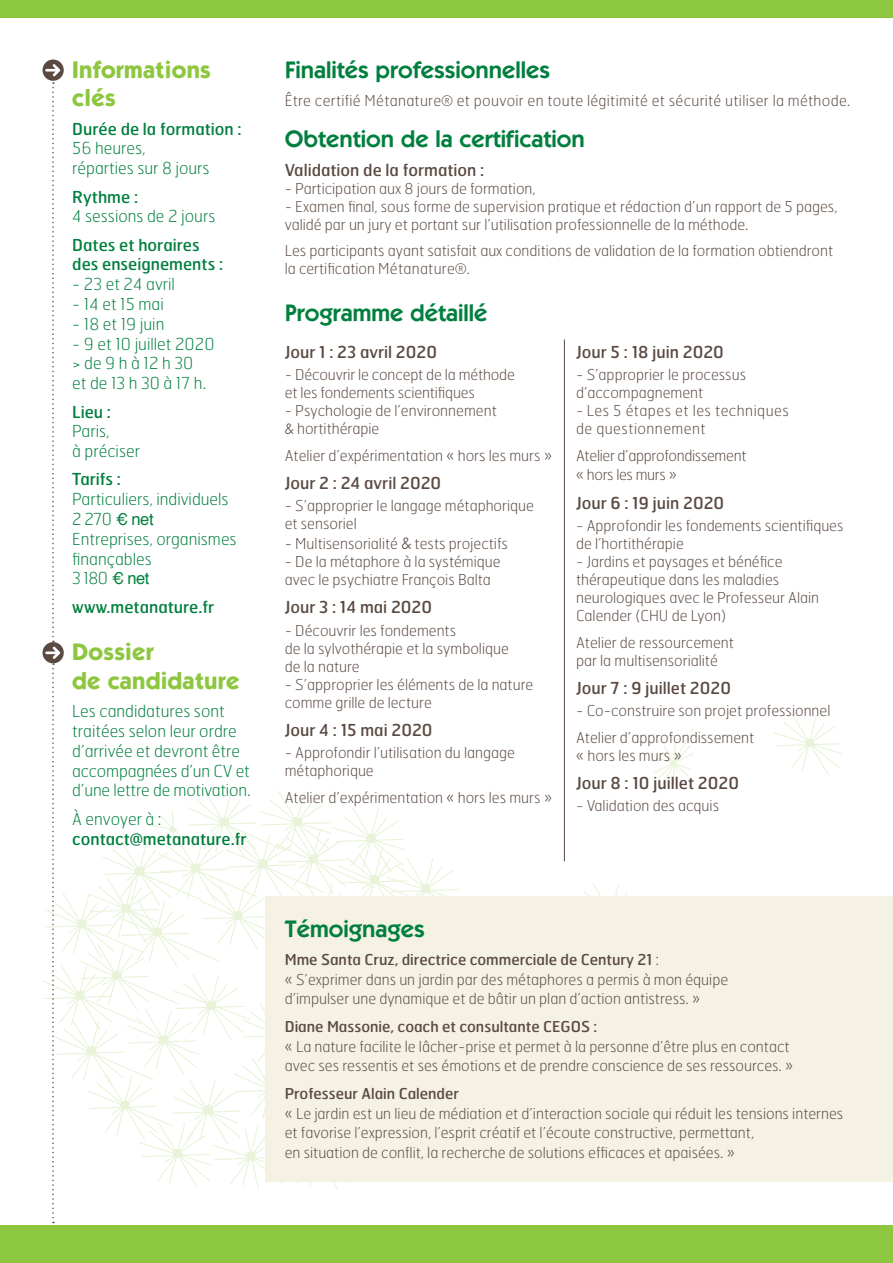
<style>
.page{position:relative;width:893px;height:1263px;background:#fff}
.page>*{position:absolute;margin:0;border:0;box-sizing:border-box;transform-origin:0 0}
.t1{font:600 24px "Itc Kabel";color:#007f3e}
.t2{font:700 24px/28.8px "Itc Kabel";letter-spacing:.01em;color:#8dc63f}
.t3{font:100 16.5px/19.8px "Hermes";color:#007f3e}
.t4{font:16.5px "Hermes";color:#5a4a42}
.t5{font:16.5px/19.8px "Hermes";color:#007f3e}
.t6{font:100 15px/18px "Hermes";color:#5a4a42}
.t7{font:100 15px "Hermes";letter-spacing:.02em;color:#5a4a42}
.t8{font:15px "Hermes";color:#5a4a42}
.t9{font:100 15px/18px "Hermes";letter-spacing:.03em;color:#5a4a42}
.t10{font:100 15px/19.8px "Hermes";letter-spacing:-.02em;color:#5a4a42}
.s1{font-family:"Helvetica";font-weight:400}
.s2{font-family:"Itc Kabel";font-weight:400}
.s3{font-family:"Itc Kabel";font-weight:400;font-size:16.5px}
.s4{font-weight:400}
</style>
<div class="page">
<div style="left:0;top:0;width:893px;height:18px;background:#8dc63f"></div>
<div style="left:0;top:1225px;width:893px;height:38px;background:#8dc63f"></div>
<svg style="left:774px;top:714px;width:68px;height:61px"></svg>
<svg style="left:583px;top:883px;width:45px;height:13px"></svg>
<svg style="left:654px;top:728px;width:41px;height:57px"></svg>
<hr style="left:564px;top:339px;width:1px;height:522px;background:#5a4a42">
<div style="left:265px;top:896px;width:628px;height:286px;background:#f5f1e3"></div>
<svg style="left:42px;top:59px;width:416px;height:1164px"></svg>
<h1 class="t2" style="left:72px;top:55px;width:140px">Informations clés</h1>
<p class="t5" style="left:72px;top:118px;width:171px">Durée de la formation :</p>
<p class="t3" style="left:72px;top:138px;width:139px">56 heures, réparties sur 8 jours</p>
<p class="t5" style="left:72px;top:186px;width:67px">Rythme :</p>
<p class="t3" style="left:72px;top:206px;width:145px">4 sessions de 2 jours</p>
<p class="t5" style="left:72px;top:234px;width:152px">Dates et horaires des enseignements :</p>
<p class="t3" style="left:72px;top:274px;width:104px">- 23 et 24 avril</p>
<p class="t3" style="left:72px;top:294px;width:93px">- 14 et 15 mai</p>
<p class="t3" style="left:72px;top:314px;width:94px">- 18 et 19 juin</p>
<p class="t3" style="left:72px;top:333px;width:144px">- 9 et 10 juillet 2020 &gt; de 9h à 12h30<br>et de 13 h 30 à 17 h.</p>
<p class="t5" style="left:72px;top:401px;width:40px">Lieu :</p>
<p class="t3" style="left:72px;top:421px;width:69px">Paris,<br>à préciser</p>
<p class="t5" style="left:72px;top:469px;width:50px">Tarifs :</p>
<p class="t3" style="left:72px;top:489px;width:166px">Particuliers, individuels<br>2 270 <span class="s1">€ net<br></span>Entreprises, organismes finançables<br>3 180 <span class="s1">€ net</span></p>
<p class="t5" style="left:72px;top:596px;width:143px">www.metanature.fr</p>
<h1 class="t2" style="left:72px;top:637px;width:169px">Dossier<br>de candidature</h1>
<p class="t3" style="left:72px;top:701px;width:180px">Les candidatures sont traitées selon leur ordre d’arrivée et devront être accompagnées d’un CV et d’une lettre de motivation.</p>
<p class="t3" style="left:72px;top:808px;width:91px">À envoyer à :</p>
<p class="t5" style="left:72px;top:828px;width:176px">contact@metanature.fr</p>
<h1 class="t1" style="left:285px;top:55px;width:267px">Finalités professionnelles</h1>
<p class="t7" style="left:285px;top:91px;width:567px">être certifié Métanature® et pouvoir en toute légitimité et sécurité utiliser la méthode.</p>
<h1 class="t1" style="left:285px;top:125px;width:302px">Obtention de la certification</h1>
<p class="t4" style="left:285px;top:159px;width:201px">Validation de la formation :</p>
<p class="t6" style="left:285px;top:179px;width:252px">- Participation aux 8 jours de formation,</p>
<p class="t6" style="left:285px;top:197px;width:554px">- Examen final, sous forme de supervision pratique et rédaction d’un rapport de 5 pages, validé par un jury et portant sur l’utilisation professionnelle de la méthode.</p>
<p class="t6" style="left:285px;top:241px;width:550px">Les participants ayant satisfait aux conditions de validation de la formation obtiendront la certification Métanature®.</p>
<h1 class="t1" style="left:285px;top:299px;width:204px">Programme détaillé</h1>
<p class="t4" style="left:285px;top:341px;width:154px">Jour 1 : 23 avril 2020</p>
<p class="t6" style="left:285px;top:365px;width:232px">- Découvrir le concept de la méthode et les fondements scientifiques</p>
<p class="t6" style="left:285px;top:401px;width:214px">- Psychologie de l’environnement <span class="s2">&amp;</span> hortithérapie</p>
<p class="t6" style="left:285px;top:446px;width:269px">Atelier d’expérimentation « hors les murs »</p>
<p class="t4" style="left:285px;top:472px;width:158px">Jour 2 : 24 avril 2020</p>
<p class="t6" style="left:285px;top:496px;width:251px">- S’approprier le langage métaphorique et sensoriel</p>
<p class="t6" style="left:285px;top:534px;width:225px">- Multisensorialité <span class="s3">&amp;</span> tests projectifs</p>
<p class="t6" style="left:285px;top:552px;width:217px">- De la métaphore à la systémique avec le psychiatre François Balta</p>
<p class="t4" style="left:285px;top:597px;width:149px">Jour 3 : 14 mai 2020</p>
<p class="t6" style="left:285px;top:621px;width:226px">- Découvrir les fondements<br>de la sylvothérapie et la symbolique de la nature</p>
<p class="t6" style="left:285px;top:675px;width:250px">- S’approprier les éléments de la nature comme grille de lecture</p>
<p class="t4" style="left:285px;top:719px;width:149px">Jour 4 : 15 mai 2020</p>
<p class="t6" style="left:285px;top:743px;width:232px">- Approfondir l’utilisation du langage métaphorique</p>
<p class="t6" style="left:285px;top:788px;width:269px">Atelier d’expérimentation « hors les murs »</p>
<p class="t4" style="left:576px;top:341px;width:149px">Jour 5 : 18 juin 2020</p>
<p class="t6" style="left:576px;top:365px;width:171px">- S’approprier le processus d’accompagnement</p>
<p class="t9" style="left:576px;top:401px;width:214px">- Les 5 étapes et les techniques de questionnement</p>
<p class="t10" style="left:576px;top:445px;width:172px">Atelier d’approfondissement « hors les murs »</p>
<p class="t4" style="left:576px;top:492px;width:150px">Jour 6 : 19 juin 2020</p>
<p class="t6" style="left:576px;top:516px;width:269px">- Approfondir les fondements scientifiques de l’hortithérapie</p>
<p class="t6" style="left:576px;top:552px;width:245px">- Jardins et paysages et bénéfice thérapeutique dans les maladies neurologiques avec le Professeur Alain<br>Calender (CHU de Lyon)</p>
<p class="t6" style="left:576px;top:633px;width:159px">Atelier de ressourcement par la multisensorialité</p>
<p class="t4" style="left:576px;top:677px;width:156px">Jour 7 : 9 juillet 2020</p>
<p class="t6" style="left:576px;top:697px;width:256px;line-height:26.5px">- Co-construire son projet professionnel<br>Atelier d’approfondissement</p>
<p class="t6" style="left:576px;top:746px;width:107px">« hors les murs »</p>
<p class="t4" style="left:576px;top:772px;width:164px">Jour 8 : 10 juillet 2020</p>
<p class="t6" style="left:576px;top:796px;width:145px">- Validation des acquis</p>
<h1 class="t1" style="left:285px;top:915px;width:142px">Témoignages</h1>
<p class="t6" style="left:285px;top:950px;width:445px;line-height:19.5px"><span class="s4">Mme Santa Cruz, directrice commerciale de Century 21</span> :<br>« S’exprimer dans un jardin par des métaphores a permis à mon équipe d’impulser une dynamique et de bâtir un plan d’action antistress. »</p>
<p class="t8" style="left:285px;top:1017px;width:314px">Diane Massonie, coach et consultante CEGOS :</p>
<p class="t6" style="left:285px;top:1036px;width:510px;line-height:19.5px">« La nature facilite le lâcher-prise et permet à la personne d’être plus en contact avec ses ressentis et ses émotions et de prendre conscience de ses ressources. »</p>
<p class="t8" style="left:285px;top:1084px;width:176px">Professeur Alain Calender</p>
<p class="t6" style="left:285px;top:1103px;width:560px;line-height:19.5px">« Le jardin est un lieu de médiation et d’interaction sociale qui réduit les tensions internes et favorise l’expression, l’esprit créatif et l’écoute constructive, permettant,<br>en situation de conflit, la recherche de solutions efficaces et apaisées. »</p>
</div>
